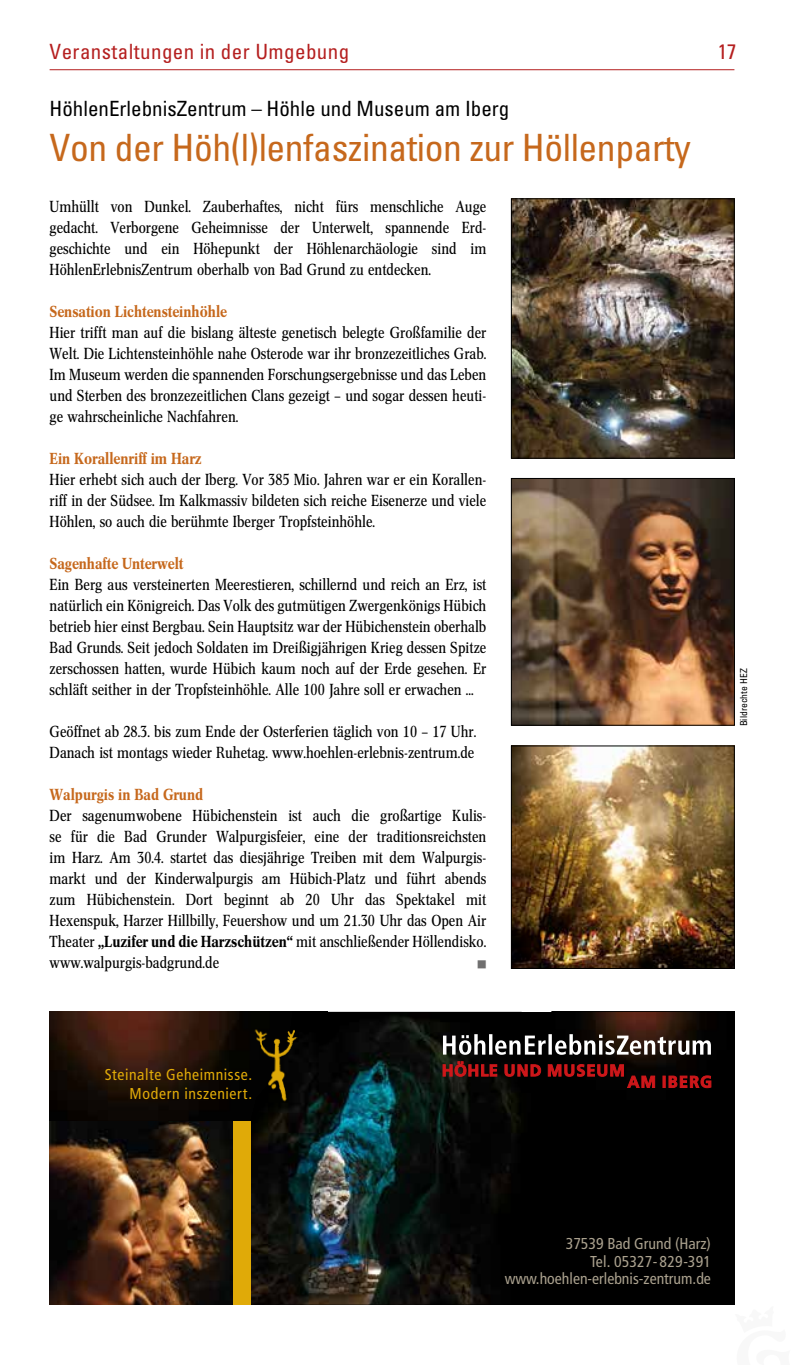
<style>
.page{position:relative;width:794px;height:1365px;background:#fff}
.page>*{position:absolute;margin:0;border:0;box-sizing:border-box;transform-origin:0 0}
.t1{font:condensed 37.62px "Univers";letter-spacing:-.01em;color:#c6681c}
.t2{font:condensed 21px "Univers";color:#000}
.t3{font:condensed 21px "Univers";letter-spacing:.02em;color:#b51f1f}
.t4{font:15.75px/21px "Concorde Nova";color:#000;text-align:justify}
.t5{font:500 15.75px "Concorde Nova";color:#c6681c}
.t6{font:condensed 15.75px/17.5px "Frutiger LT Com";color:#aaa18e;text-align:right}
.t7{font:condensed 15.75px/18.9px "Frutiger LT Com";letter-spacing:.04em;color:#e0aa08;text-align:right}
.t8{font:condensed 9.62px "Univers";color:#000}
.t9{font:8.75px "Zapf Dingbats IT Cby BT";color:#706f6f}
.s1{font-weight:500}
</style>
<div class="page">
<hr style="left:50px;top:69px;width:684px;height:1px;background:#b51f1f">
<img style="left:513px;top:201px;width:219px;height:255px">
<div style="left:511px;top:199px;width:223px;height:259px;border:1px solid #000"></div>
<img style="left:513px;top:480px;width:219px;height:243px">
<div style="left:511px;top:478px;width:223px;height:247px;border:1px solid #000"></div>
<div style="left:50px;top:1011px;width:684px;height:293px;background:#000"></div>
<img style="left:50px;top:1011px;width:189px;height:109px">
<img style="left:251px;top:1015px;width:270px;height:289px">
<img style="left:50px;top:1120px;width:183px;height:184px">
<div style="left:233px;top:1120px;width:18px;height:184px;background:#e0aa08"></div>
<img style="left:253px;top:1026px;width:44px;height:76px">
<svg style="left:443px;top:1011px;width:292px;height:95px"></svg>
<img style="left:513px;top:747px;width:219px;height:219px">
<div style="left:511px;top:745px;width:223px;height:223px;border:1px solid #000"></div>
<h2 class="t3" style="left:50px;top:38px;width:301px">Veranstaltungen in der Umgebung</h2>
<h2 class="t3" style="left:717px;top:38px;width:20px">17</h2>
<h2 class="t2" style="left:50px;top:95px;width:461px">HöhlenErlebnisZentrum – Höhle und Museum am Iberg</h2>
<h1 class="t1" style="left:50px;top:124px;width:643px">Von der Höh(l)lenfaszination zur Höllenparty</h1>
<p class="t4" style="left:50px;top:196px;width:438px">Umhüllt von Dunkel. Zauberhaftes, nicht fürs menschliche Auge gedacht. Verborgene Geheimnisse der Unterwelt, spannende Erd&shy;geschichte und ein Höhepunkt der Höhlenarchäologie sind im HöhlenErlebnisZentrum oberhalb von Bad Grund zu entdecken.</p>
<p class="t5" style="left:50px;top:302px;width:179px">Sensation Lichtensteinhöhle</p>
<p class="t4" style="left:50px;top:322px;width:438px">Hier trifft man auf die bislang älteste genetisch belegte Großfamilie der Welt. Die Lichtensteinhöhle nahe Osterode war ihr bronzezeitliches Grab.<br>Im Museum werden die spannenden Forschungsergebnisse und das Leben und Sterben des bronzezeitlichen Clans gezeigt – und sogar dessen heuti&shy;ge wahrscheinliche Nachfahren.</p>
<p class="t5" style="left:50px;top:449px;width:154px">Ein Korallenriff im Harz</p>
<p class="t4" style="left:50px;top:469px;width:438px">Hier erhebt sich auch der Iberg. Vor 385 Mio. Jahren war er ein Korallen&shy;riff in der Südsee. Im Kalkmassiv bildeten sich reiche Eisenerze und viele Höhlen, so auch die berühmte Iberger Tropfsteinhöhle.</p>
<p class="t5" style="left:50px;top:554px;width:135px">Sagenhafte Unterwelt</p>
<p class="t4" style="left:50px;top:574px;width:438px">Ein Berg aus versteinerten Meerestieren, schillernd und reich an Erz, ist natürlich ein Königreich. Das Volk des gutmütigen Zwergenkönigs Hübich betrieb hier einst Bergbau. Sein Hauptsitz war der Hübichenstein oberhalb Bad Grunds. Seit jedoch Soldaten im Dreißigjährigen Krieg dessen Spitze zerschossen hatten, wurde Hübich kaum noch auf der Erde gesehen. Er schläft seither in der Tropfsteinhöhle. Alle 100 Jahre soll er erwachen ...</p>
<p class="t4" style="left:50px;top:721px;width:428px">Geöffnet ab 28.3. bis zum Ende der Osterferien täglich von 10 – 17 Uhr.<br>Danach ist montags wieder Ruhetag. www.hoehlen-erlebnis-zentrum.de</p>
<p class="t5" style="left:50px;top:785px;width:155px">Walpurgis in Bad Grund</p>
<p class="t4" style="left:50px;top:805px;width:438px">Der sagenumwobene Hübichenstein ist auch die großartige Kulis&shy;se für die Bad Grunder Walpurgisfeier, eine der traditionsreichsten im Harz. Am 30.4. startet das diesjährige Treiben mit dem Walpurgis&shy;markt und der Kinderwalpurgis am Hübich-Platz und führt abends zum Hübichenstein. Dort beginnt ab 20 Uhr das Spektakel mit Hexenspuk, Harzer Hillbilly, Feuershow und um 21.30 Uhr das Open Air Theater <span class="s1">„Luzifer und die Harzschützen“</span> mit anschließender Höllendisko. www.walpurgis-badgrund.de</p>
<p class="t9" style="left:477px;top:960px;width:10px">■</p>
<p class="t7" style="left:105px;top:1065px;width:149px">Steinalte Geheimnisse.<br>Modern inszeniert.</p>
<p class="t8" style="left:737px;top:726px;width:59px;rotate:-90deg">Bildrechte HEZ</p>
<p class="t6" style="left:505px;top:1234px;width:208px">37539 Bad Grund (Harz)<br>Tel. 05327- 829-391 www.hoehlen-erlebnis-zentrum.de</p>
</div>
